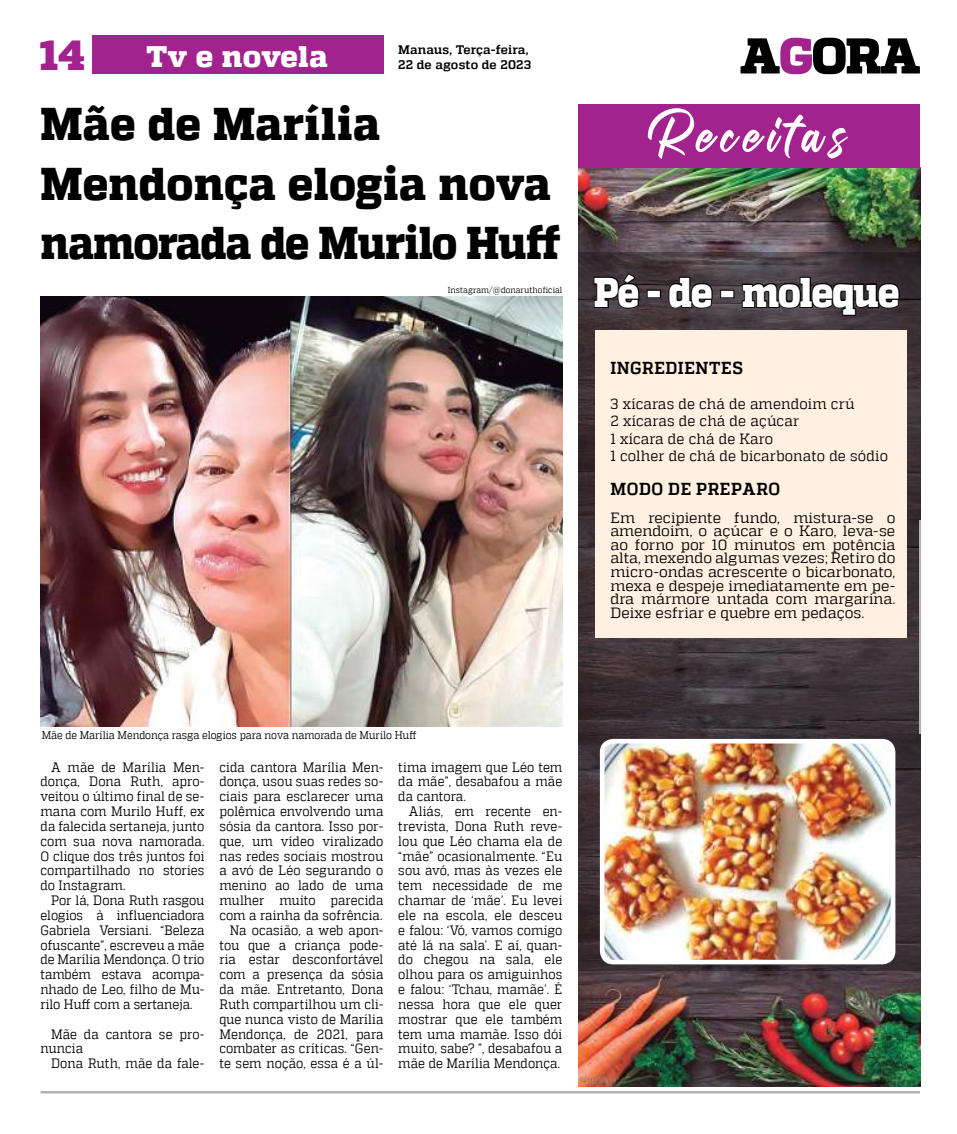
<style>
.page{position:relative;width:957px;height:1134px;background:#fff}
.page>*{position:absolute;margin:0;border:0;box-sizing:border-box;transform-origin:0 0}
.t1{font:800 45.75px/59.4px "MW Quadon";color:#000;scale:.95 1}
.t2{font:800 41.88px "MW Quadon";color:#a2228e}
.t3{font:800 41.38px "MW Quadon";letter-spacing:-.04em;color:#fff;scale:.9 1}
.t4{font:800 29.62px "MW Quadon";letter-spacing:.01em;color:#fff}
.t5{font:700 17.25px "MW Quadon";letter-spacing:.035em;color:#000;scale:.95 1}
.t6{font:14.88px/13.6px "MW Quadon";letter-spacing:.01em;color:#000;text-align:justify}
.t7{font:14.88px/17.2px "MW Quadon";letter-spacing:.01em;color:#000;scale:.95 1}
.t8{font:13.62px/14.9px "MW Quadon";letter-spacing:.005em;color:#000;text-align:justify;scale:.9 1}
.t9{font:700 12.38px "MW Quadon";letter-spacing:.01em;color:#000}
.t10{font:11.12px "MW Quadon";letter-spacing:-.005em;color:#000;scale:.9 1}
.t11{font:8.62px "MW Quadon";letter-spacing:.015em;color:#000;scale:.9 1}
</style>
<div class="page">
<svg style="left:740px;top:38px;width:180px;height:36px"></svg>
<hr style="left:41px;top:1091px;width:879px;height:2px;background:#b1b3b5">
<img style="left:40px;top:297px;width:522px;height:430px">
<div style="left:92px;top:35px;width:291px;height:39px;background:#a2228e"></div>
<img style="left:578px;top:168px;width:342px;height:84px">
<img style="left:578px;top:971px;width:342px;height:115px">
<svg style="left:578px;top:252px;width:342px;height:719px;background:#40353a"></svg>
<img style="left:602px;top:741px;width:291px;height:221px">
<div style="left:600px;top:739px;width:295px;height:225px;border:5px solid #fff;border-radius:11px"></div>
<svg style="left:592px;top:272px;width:48px;height:38px;background:#2c252a"></svg>
<div style="left:647px;top:290px;width:14px;height:8px;border:2px solid #000"></div>
<svg style="left:667px;top:276px;width:46px;height:34px;background:#2f272a"></svg>
<div style="left:720px;top:290px;width:14px;height:8px;border:2px solid #000"></div>
<svg style="left:740px;top:276px;width:160px;height:41px;background:#332c31"></svg>
<div style="left:595px;top:331px;width:312px;height:307px;background:#fff0e1"></div>
<div style="left:578px;top:104px;width:342px;height:64px;background:#a2228e"></div>
<svg style="left:648px;top:108px;width:200px;height:51px"></svg>
<h2 class="t2" style="left:40px;top:30px;width:47px">14</h2>
<h3 class="t4" style="left:146px;top:39px;width:183px">Tv e novela</h3>
<p class="t9" style="left:398px;top:43px;width:132px">Manaus, Terça-feira,</p>
<p class="t9" style="left:398px;top:58px;width:134px">22 de agosto de 2023</p>
<h1 class="t1" style="left:41px;top:96px;width:549px">Mãe de Marília<br>Mendonça elogia nova namorada de Murilo Huff</h1>
<p class="t11" style="left:448px;top:285px;width:129px">Instagram/@donaruthoficial</p>
<h3 class="t3" style="left:594px;top:268px;width:341px">Pé - de - moleque</h3>
<p class="t5" style="left:610px;top:358px;width:141px">INGREDIENTES</p>
<p class="t7" style="left:610px;top:395px;width:294px">3 xícaras de chá de amendoim crú<br>2 xícaras de chá de açúcar<br>1 xícara de chá de Karo<br>1 colher de chá de bicarbonato de sódio</p>
<p class="t5" style="left:610px;top:479px;width:180px">MODO DE PREPARO</p>
<p class="t6" style="left:610px;top:510px;width:286px">Em recipiente fundo, mistura-se o amendoim, o açúcar e o Karo, leva-se ao forno por 10 minutos em potência alta, mexendo algumas vezes; Retiro do micro-ondas acrescente o bicarbonato, mexa e despeje imediatamente em pe&shy;dra mármore untada com margarina.<br>Deixe esfriar e quebre em pedaços.</p>
<p class="t10" style="left:42px;top:729px;width:418px">Mãe de Marília Mendonça rasga elogios para nova namorada de Murilo Huff</p>
<p class="t8" style="left:40px;top:759px;width:184px;text-indent:11px">A mãe de Marília Men&shy;donça, Dona Ruth, apro&shy;veitou o último final de se&shy;mana com Murilo Huff, ex da falecida sertaneja, junto com sua nova namorada.<br>O clique dos três juntos foi compartilhado no stories do Instagram.</p>
<p class="t8" style="left:40px;top:893px;width:184px;text-indent:11px">Por lá, Dona Ruth rasgou elogios à influenciadora Gabriela Versiani. “Beleza ofuscante”, escreveu a mãe de Marília Mendonça. O trio também estava acompa&shy;nhado de Leo, filho de Mu&shy;rilo Huff com a sertaneja.</p>
<p class="t8" style="left:40px;top:1026px;width:184px;text-indent:11px">Mãe da cantora se pro&shy;nuncia</p>
<p class="t8" style="left:51px;top:1056px;width:172px">Dona Ruth, mãe da fale-</p>
<p class="t8" style="left:219px;top:759px;width:184px;text-align:right">cida cantora Marília Men&shy;donça, usou suas redes so&shy;ciais para esclarecer uma polêmica envolvendo uma sósia da cantora. Isso por&shy;que, um vídeo viralizado nas redes sociais mostrou a avó de Léo segurando o menino ao lado de uma mulher muito parecida com a rainha da sofrência.<br>Na ocasião, a web apon&shy;tou que a criança pode&shy;ria estar desconfortável com a presença da sósia da mãe. Entretanto, Dona<br>Ruth compartilhou um cli&shy;que nunca visto de Marília<br>Mendonça, de 2021, para combater as críticas. “Gen&shy;te sem noção, essa é a úl-</p>
<p class="t8" style="left:398px;top:759px;width:184px">tima imagem que Léo tem da mãe”, desabafou a mãe da cantora.</p>
<p class="t8" style="left:398px;top:804px;width:184px;text-indent:11px">Aliás, em recente en&shy;trevista, Dona Ruth reve&shy;lou que Léo chama ela de “mãe” ocasionalmente. “Eu sou avó, mas às vezes ele tem necessidade de me chamar de ‘mãe’. Eu levei ele na escola, ele desceu e falou: ‘Vó, vamos comigo até lá na sala’. E aí, quan&shy;do chegou na sala, ele olhou para os amiguinhos e falou: ‘Tchau, mamãe’. É nessa hora que ele quer mostrar que ele também tem uma mamãe. Isso dói muito, sabe? ”, desabafou a mãe de Marília Mendonça.</p>
</div>
